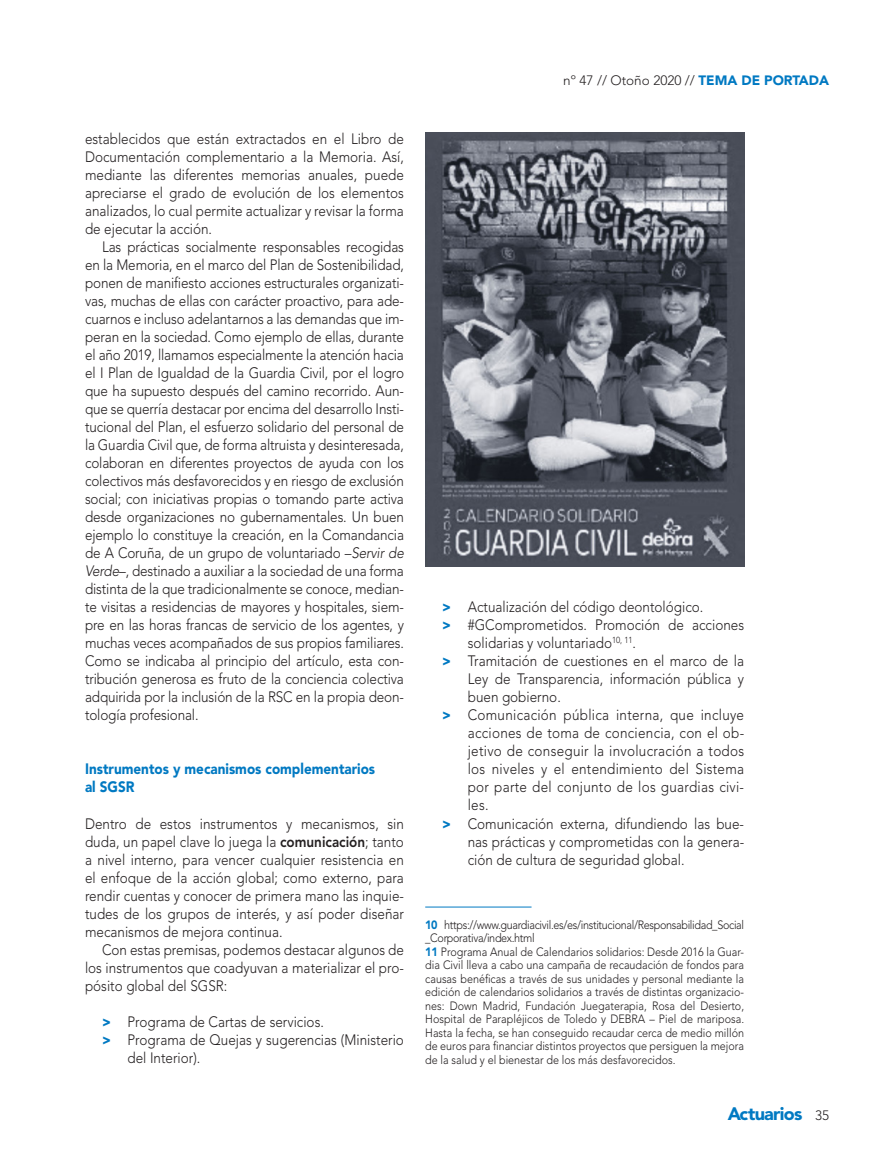
<style>
.page{position:relative;width:893px;height:1170px;background:#fff}
.page>*{position:absolute;margin:0;border:0;box-sizing:border-box;transform-origin:0 0}
.t1{font:900 18px "Avenir LT Std";letter-spacing:-.04em;color:#0079c2}
.t2{font:300 15px/18px "Avenir LT Std";color:#231f20;text-align:justify;scale:.9 1}
.t3{font:300 15px "Avenir LT Std";letter-spacing:.02em;color:#231f20;scale:.9 1}
.t4{font:900 15px/18px "Avenir LT Std";color:#0079c2;scale:.9 1}
.t5{font:300 13.5px "Avenir LT Std";color:#231f20}
.t6{font:300 12px/13.5px "Avenir LT Std";color:#231f20;scale:.9 1}
.s1{font-style:italic}
.s2{font-weight:800}
.s3{font-weight:900;color:#0079c2}
.s4{font-weight:300;font-size:13.5px;color:#231f20}
</style>
<div class="page">
<hr style="left:425px;top:906px;width:106px;height:1px;background:#0079c2">
<img style="left:425px;top:133px;width:319px;height:433px">
<p class="t2" style="left:85px;top:130px;width:356px">establecidos que están extractados en el Libro de Documentación complementario a la Memoria. Así, mediante las diferentes memorias anuales, puede apreciarse el grado de evolución de los elementos analizados, lo cual permite actualizar y revisar la forma de ejecutar la acción.</p>
<p class="t2" style="left:85px;top:238px;width:356px;text-indent:17px">Las prácticas socialmente responsables recogidas en la Memoria, en el marco del Plan de Sostenibilidad, ponen de manifiesto acciones estructurales organizati&shy;vas, muchas de ellas con carácter proactivo, para ade&shy;cuarnos e incluso adelantarnos a las demandas que im&shy;peran en la sociedad. Como ejemplo de ellas, durante el año 2019, llamamos especialmente la atención hacia el I Plan de Igualdad de la Guardia Civil, por el logro que ha supuesto después del camino recorrido. Aun&shy;que se querría destacar por encima del desarrollo Insti&shy;tucional del Plan, el esfuerzo solidario del personal de la Guardia Civil que, de forma altruista y desinteresada, colaboran en diferentes proyectos de ayuda con los colectivos más desfavorecidos y en riesgo de exclusión social; con iniciativas propias o tomando parte activa desde organizaciones no gubernamentales. Un buen ejemplo lo constituye la creación, en la Comandancia de A Coruña, de un grupo de voluntariado –<span class="s1">Servir de Verde</span>–, destinado a auxiliar a la sociedad de una forma distinta de la que tradicionalmente se conoce, median&shy;te visitas a residencias de mayores y hospitales, siem&shy;pre en las horas francas de servicio de los agentes, y muchas veces acompañados de sus propios familiares.<br>Como se indicaba al principio del artículo, esta con&shy;tribución generosa es fruto de la conciencia colectiva adquirida por la inclusión de la RSC en la propia deon&shy;tología profesional.</p>
<p class="t4" style="left:85px;top:760px;width:324px">Instrumentos y mecanismos complementarios al SGSR</p>
<p class="t2" style="left:85px;top:814px;width:356px">Dentro de estos instrumentos y mecanismos, sin duda, un papel clave lo juega la <span class="s2">comunicación</span>; tanto a nivel interno, para vencer cualquier resistencia en el enfoque de la acción global; como externo, para rendir cuentas y conocer de primera mano las inquie&shy;tudes de los grupos de interés, y así poder diseñar mecanismos de mejora continua.</p>
<p class="t2" style="left:85px;top:940px;width:356px;text-indent:17px">Con estas premisas, podemos destacar algunos de los instrumentos que coadyuvan a materializar el pro&shy;pósito global del SGSR:</p>
<p class="t2" style="left:102px;top:1012px;width:248px"><span class="s3">&gt;</span> Programa de Cartas de servicios.</p>
<p class="t2" style="left:102px;top:1030px;width:337px"><span class="s3">&gt;</span> Programa de Quejas y sugerencias (Ministerio</p>
<p class="t2" style="left:128px;top:1048px;width:82px">del Interior).</p>
<p class="t5" style="left:563px;top:72px;width:267px">nº 47 // Otoño 2020 // <span class="s3">TEMA DE PORTADA</span></p>
<p class="t2" style="left:442px;top:598px;width:292px"><span class="s3">&gt;</span> Actualización del código deontológico.</p>
<p class="t2" style="left:442px;top:616px;width:337px"><span class="s3">&gt;</span> #GComprometidos. Promoción de acciones</p>
<p class="t2" style="left:468px;top:634px;width:188px">solidarias y voluntariado<sup>10,</sup> <sup>11</sup>.</p>
<p class="t2" style="left:442px;top:652px;width:337px"><span class="s3">&gt;</span> Tramitación de cuestiones en el marco de la</p>
<p class="t2" style="left:468px;top:670px;width:309px">Ley de Transparencia, información pública y</p>
<p class="t2" style="left:468px;top:688px;width:105px">buen gobierno.</p>
<p class="t3" style="left:442px;top:706px;width:337px"><span class="s3">&gt;</span> Comunicación pública interna, que incluye</p>
<p class="t3" style="left:468px;top:724px;width:309px">acciones de toma de conciencia, con el ob-</p>
<p class="t3" style="left:468px;top:742px;width:309px">jetivo de conseguir la involucración a todos</p>
<p class="t3" style="left:468px;top:760px;width:309px">los niveles y el entendimiento del Sistema</p>
<p class="t3" style="left:468px;top:778px;width:309px">por parte del conjunto de los guardias civi-</p>
<p class="t2" style="left:468px;top:796px;width:25px">les.</p>
<p class="t2" style="left:442px;top:814px;width:337px"><span class="s3">&gt;</span> Comunicación externa, difundiendo las bue-</p>
<p class="t2" style="left:468px;top:832px;width:309px">nas prácticas y comprometidas con la genera-</p>
<p class="t2" style="left:468px;top:850px;width:242px">ción de cultura de seguridad global.</p>
<p class="t6" style="left:425px;top:917px;width:356px"><span class="s3">10</span> https://www.guardiacivil.es/es/institucional/Responsabilidad_Social _Corporativa/index.html<br><span class="s3">11</span> Programa Anual de Calendarios solidarios: Desde 2016 la Guar&shy;dia Civil lleva a cabo una campaña de recaudación de fondos para causas benéficas a través de sus unidades y personal mediante la edición de calendarios solidarios a través de distintas organizacio&shy;nes: Down Madrid, Fundación Juegaterapia, Rosa del Desierto, Hospital de Parapléjicos de Toledo y DEBRA – Piel de mariposa.<br>Hasta la fecha, se han conseguido recaudar cerca de medio millón de euros para financiar distintos proyectos que persiguen la mejora de la salud y el bienestar de los más desfavorecidos.</p>
<p class="t1" style="left:728px;top:1102px;width:103px">Actuarios <span class="s4">35</span></p>
</div>
